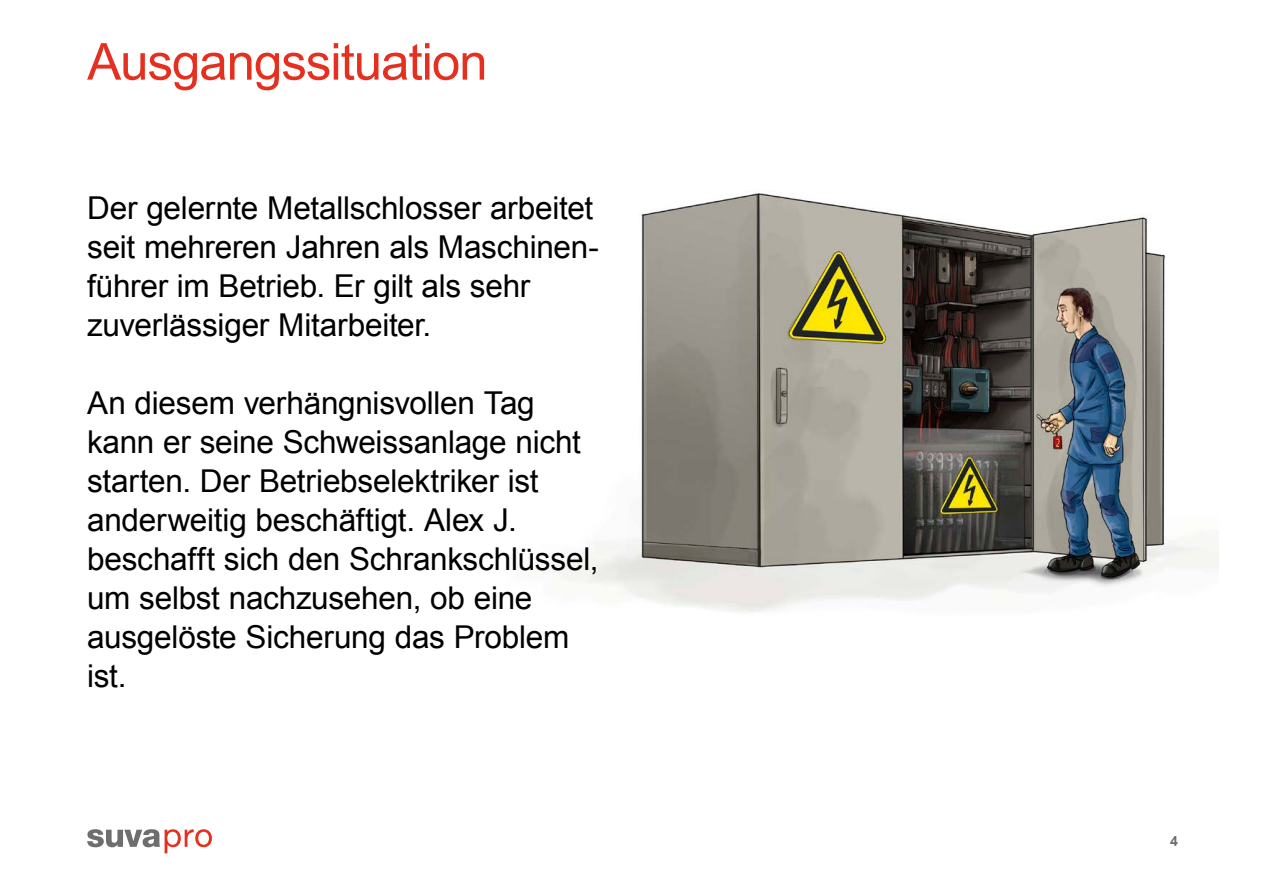
<style>
.page{position:relative;width:1263px;height:893px;background:#fff}
.page>*{position:absolute;margin:0;border:0;box-sizing:border-box;transform-origin:0 0}
.t1{font:51px "Arial";letter-spacing:-.02em;color:#e6301f}
.t2{font:31.5px/39px "Arial";letter-spacing:-.01em;color:#000}
.t3{font:700 14.25px "Arial";color:#6e6e6e}
</style>
<div class="page">
<svg style="left:87px;top:829px;width:125px;height:24px"></svg>
<img style="left:529px;top:193px;width:689px;height:420px">
<h1 class="t1" style="left:87px;top:28px;width:402px">Ausgangssituation</h1>
<p class="t2" style="left:87px;top:188px;width:513px">Der gelernte Metallschlosser arbeitet seit mehreren Jahren als Maschinen&shy;führer im Betrieb. Er gilt als sehr zuverlässiger Mitarbeiter.</p>
<p class="t2" style="left:87px;top:383px;width:513px">An diesem verhängnisvollen Tag kann er seine Schweissanlage nicht starten. Der Betriebselektriker ist anderweitig beschäftigt. Alex J. beschafft sich den Schrankschlüssel, um selbst nachzusehen, ob eine ausgelöste Sicherung das Problem ist.</p>
<p class="t3" style="left:1170px;top:832px;width:9px">4</p>
</div>
